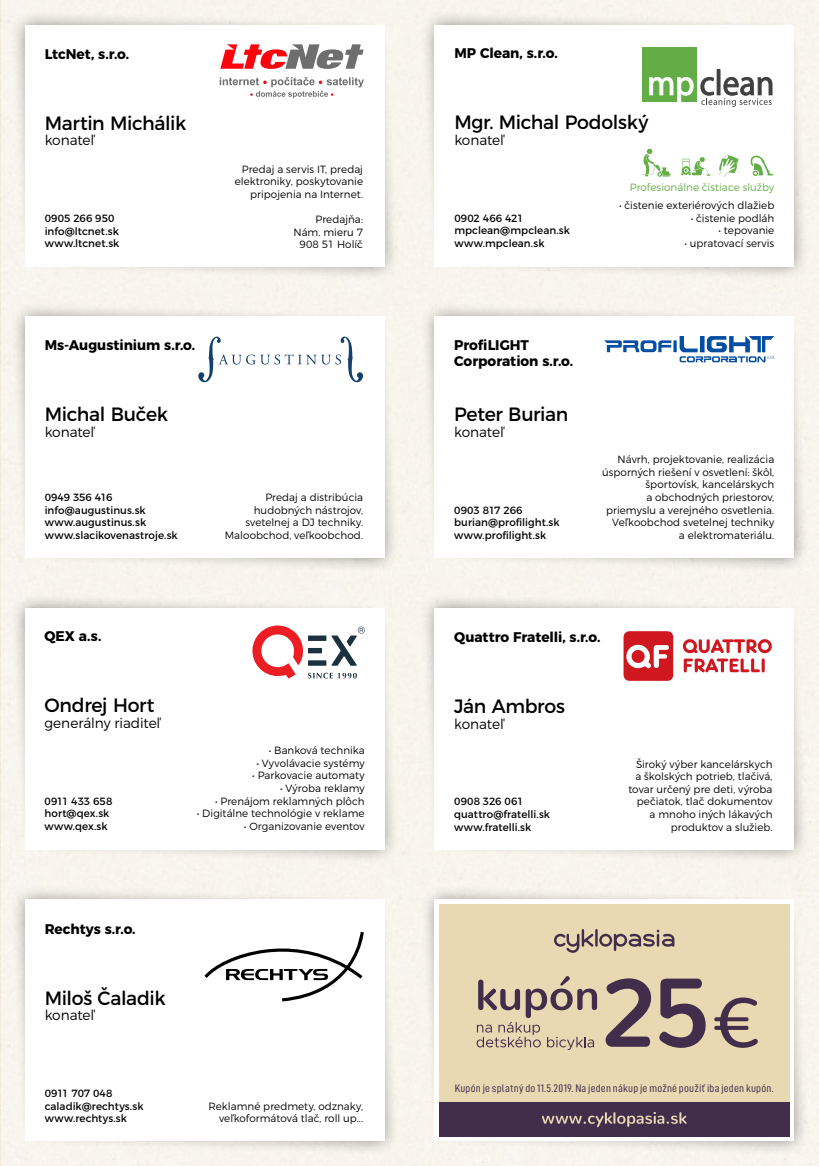
<style>
.page{position:relative;width:819px;height:1166px;background:#f8f5ed}
.page>*{position:absolute;margin:0;border:0;box-sizing:border-box;transform-origin:0 0}
.t1{font:19.25px "Montserrat";letter-spacing:-.02em;color:#000}
.t2{font:700 14px/15.8px "Montserrat";color:#000}
.t3{font:300 14px "Montserrat";letter-spacing:-.01em;color:#000}
.t4{font:11.03px "DIN Condensed";letter-spacing:.015em;color:#422e4a;scale:1.09 1}
.t5{font:300 10.5px/12.6px "Montserrat";letter-spacing:.005em;color:#000;text-align:right}
.t6{font:10.5px/12.6px "Montserrat";letter-spacing:.005em;color:#000}
.t7{font:300 10.5px "Montserrat";color:#64af45}
</style>
<div class="page">
<div style="left:9px;top:9px;width:389px;height:271px;background:#000;opacity:.5"></div>
<div style="left:25px;top:25px;width:359px;height:242px;background:#fff"></div>
<div style="left:418px;top:9px;width:389px;height:271px;background:#000;opacity:.5"></div>
<div style="left:434px;top:25px;width:360px;height:242px;background:#fff"></div>
<div style="left:9px;top:300px;width:389px;height:272px;background:#000;opacity:.5"></div>
<div style="left:25px;top:316px;width:359px;height:242px;background:#fff"></div>
<div style="left:418px;top:300px;width:389px;height:272px;background:#000;opacity:.5"></div>
<div style="left:434px;top:316px;width:360px;height:242px;background:#fff"></div>
<div style="left:9px;top:592px;width:389px;height:271px;background:#000;opacity:.5"></div>
<div style="left:25px;top:608px;width:359px;height:242px;background:#fff"></div>
<div style="left:418px;top:592px;width:389px;height:271px;background:#000;opacity:.5"></div>
<div style="left:434px;top:608px;width:360px;height:242px;background:#fff"></div>
<div style="left:9px;top:883px;width:389px;height:272px;background:#000;opacity:.5"></div>
<div style="left:25px;top:899px;width:359px;height:242px;background:#fff"></div>
<div style="left:418px;top:883px;width:389px;height:272px;background:#000;opacity:.5"></div>
<div style="left:434px;top:899px;width:360px;height:242px;background:#fff"></div>
<svg style="left:220px;top:44px;width:143px;height:25px"></svg>
<svg style="left:220px;top:77px;width:144px;height:21px"></svg>
<svg style="left:198px;top:337px;width:165px;height:45px"></svg>
<svg style="left:604px;top:336px;width:171px;height:26px"></svg>
<div style="left:642px;top:47px;width:55px;height:55px;background:#62ad46"></div>
<svg style="left:649px;top:77px;width:44px;height:25px"></svg>
<div style="left:716px;top:70px;width:4px;height:25px;border:1px solid #404040"></div>
<svg style="left:700px;top:77px;width:72px;height:30px"></svg>
<svg style="left:750px;top:155px;width:23px;height:21px"></svg>
<svg style="left:642px;top:149px;width:28px;height:28px"></svg>
<svg style="left:681px;top:157px;width:29px;height:19px"></svg>
<svg style="left:718px;top:155px;width:21px;height:22px"></svg>
<svg style="left:623px;top:631px;width:50px;height:50px"></svg>
<svg style="left:682px;top:639px;width:90px;height:34px"></svg>
<svg style="left:204px;top:932px;width:160px;height:69px"></svg>
<svg style="left:252px;top:625px;width:113px;height:53px"></svg>
<div style="left:439px;top:904px;width:350px;height:232px;background:#e8d9b3"></div>
<svg style="left:554px;top:929px;width:120px;height:24px"></svg>
<svg style="left:605px;top:978px;width:46px;height:69px"></svg>
<svg style="left:659px;top:978px;width:46px;height:70px"></svg>
<svg style="left:714px;top:997px;width:43px;height:51px"></svg>
<svg style="left:476px;top:976px;width:121px;height:74px"></svg>
<div style="left:439px;top:1102px;width:350px;height:34px;background:#422e4a"></div>
<svg style="left:542px;top:1112px;width:144px;height:15px"></svg>
<h2 class="t2" style="left:45px;top:45px;width:86px">LtcNet, s.r.o.</h2>
<h1 class="t1" style="left:45px;top:107px;width:143px">Martin Michálik</h1>
<h2 class="t3" style="left:45px;top:129px;width:52px">konateľ</h2>
<p class="t6" style="left:45px;top:211px;width:76px">0905 266 950 info@ltcnet.sk www.ltcnet.sk</p>
<h2 class="t2" style="left:45px;top:336px;width:152px">Ms-Augustinium s.r.o.</h2>
<h1 class="t1" style="left:45px;top:399px;width:125px">Michal Buček</h1>
<h2 class="t3" style="left:45px;top:421px;width:52px">konateľ</h2>
<p class="t5" style="left:235px;top:162px;width:130px">Predaj a servis IT, predaj elektroniky, poskytovanie pripojenia na Internet.</p>
<p class="t5" style="left:293px;top:212px;width:71px">Predajňa:<br>Nám. mieru 7<br>908 51 Holíč</p>
<p class="t6" style="left:45px;top:490px;width:134px">0949 356 416 info@augustinus.sk www.augustinus.sk www.slacikovenastroje.sk</p>
<p class="t5" style="left:225px;top:490px;width:140px">Predaj a distribúcia hudobných nástrojov, svetelnej a DJ techniky.<br>Maloobchod, veľkoobchod.</p>
<h2 class="t2" style="left:44px;top:627px;width:58px">QEX a.s.</h2>
<h1 class="t1" style="left:44px;top:690px;width:111px">Ondrej Hort</h1>
<h2 class="t3" style="left:44px;top:712px;width:118px">generálny riaditeľ</h2>
<p class="t6" style="left:44px;top:794px;width:69px">0911 433 658 hort@qex.sk www.qex.sk</p>
<p class="t5" style="left:269px;top:743px;width:97px">• Banková technika</p>
<p class="t5" style="left:256px;top:756px;width:110px">• Vyvolávacie systémy</p>
<p class="t5" style="left:252px;top:768px;width:114px">• Parkovacie automaty</p>
<p class="t5" style="left:280px;top:781px;width:86px">• Výroba reklamy</p>
<p class="t5" style="left:215px;top:794px;width:151px">• Prenájom reklamných plôch</p>
<p class="t5" style="left:197px;top:806px;width:169px">• Digitálne technológie v reklame</p>
<p class="t5" style="left:244px;top:819px;width:122px">• Organizovanie eventov</p>
<h2 class="t2" style="left:45px;top:919px;width:92px">Rechtys s.r.o.</h2>
<h1 class="t1" style="left:45px;top:982px;width:122px">Miloš Čaladik</h1>
<h2 class="t3" style="left:45px;top:1004px;width:52px">konateľ</h2>
<p class="t6" style="left:45px;top:1086px;width:100px">0911 707 048 caladik@rechtys.sk www.rechtys.sk</p>
<p class="t5" style="left:208px;top:1098px;width:156px">Reklamné predmety, odznaky, veľkoformátová tlač, roll up...</p>
<h2 class="t2" style="left:454px;top:44px;width:105px">MP Clean, s.r.o.</h2>
<h1 class="t1" style="left:454px;top:107px;width:195px">Mgr. Michal Podolský</h1>
<h2 class="t3" style="left:454px;top:129px;width:52px">konateľ</h2>
<p class="t6" style="left:454px;top:211px;width:117px">0902 466 421 mpclean@mpclean.sk www.mpclean.sk</p>
<p class="t7" style="left:629px;top:179px;width:146px">Profesionálne čistiace služby</p>
<p class="t5" style="left:619px;top:198px;width:157px">• čistenie exteriérových dlažieb</p>
<p class="t5" style="left:690px;top:211px;width:85px">• čistenie podláh</p>
<p class="t5" style="left:718px;top:223px;width:57px">• tepovanie</p>
<p class="t5" style="left:684px;top:236px;width:91px">• upratovací servis</p>
<h2 class="t2" style="left:454px;top:336px;width:121px">ProfiLIGHT<br>Corporation s.r.o.</h2>
<h1 class="t1" style="left:454px;top:399px;width:116px">Peter Burian</h1>
<h2 class="t3" style="left:454px;top:421px;width:52px">konateľ</h2>
<p class="t6" style="left:454px;top:503px;width:107px">0903 817 266 burian@profilight.sk www.profilight.sk</p>
<p class="t5" style="left:602px;top:452px;width:174px">Návrh, projektovanie, realizácia úsporných riešení v osvetlení: škôl, športovísk, kancelárskych<br>a obchodných priestorov, priemyslu a verejného osvetlenia.<br>Veľkoobchod svetelnej techniky<br>a elektromateriálu.</p>
<h2 class="t2" style="left:454px;top:628px;width:148px">Quattro Fratelli, s.r.o.</h2>
<h1 class="t1" style="left:454px;top:691px;width:112px">Ján Ambros</h1>
<h2 class="t3" style="left:454px;top:713px;width:52px">konateľ</h2>
<p class="t6" style="left:454px;top:794px;width:97px">0908 326 061 quattro@fratelli.sk www.fratelli.sk</p>
<p class="t5" style="left:628px;top:757px;width:146px">Široký výber kancelárskych a školských potrieb, tlačivá, tovar určený pre deti, výroba pečiatok, tlač dokumentov a mnoho iných lákavých produktov a služieb.</p>
<p class="t4" style="left:454px;top:1082px;width:294px">Kupón je splatný do 11.5.2019. Na jeden nákup je možné použiť iba jeden kupón.</p>
</div>
